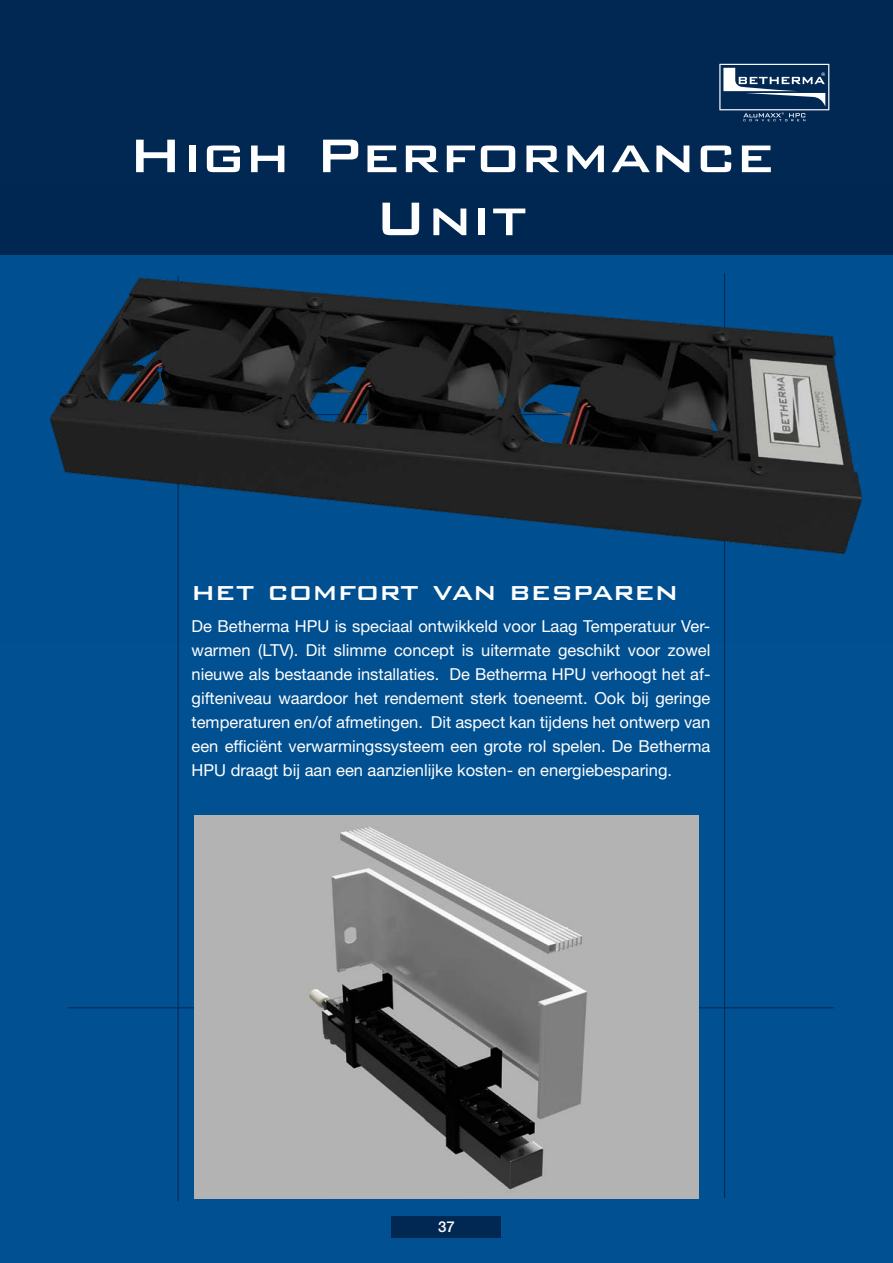
<style>
.page{position:relative;width:893px;height:1263px;background:#fff}
.page>*{position:absolute;margin:0;border:0;box-sizing:border-box;transform-origin:0 0}
.t1{font:500 63px/63px "Bank Gothic BT";color:#fff;text-align:center}
.t2{font:500 33px "Bank Gothic BT";color:#fff}
.t3{font:16.5px/24px "Helvetica Neue LT Std";color:#fff;text-align:justify}
.t4{font:500 15px "Helvetica Neue LT Std";color:#fff}
</style>
<div class="page">
<div style="left:0;top:255px;width:893px;height:1008px;background:#005092"></div>
<div style="left:0;top:0;width:893px;height:255px;background:#002852"></div>
<div style="left:392px;top:1216px;width:109px;height:21px;background:#002852"></div>
<hr style="left:178px;top:276px;width:1px;height:925px;background:#002852">
<hr style="left:724px;top:273px;width:1px;height:925px;background:#002852">
<hr style="left:68px;top:1007px;width:766px;height:1px;background:#002852">
<img style="left:49px;top:273px;width:814px;height:369px">
<svg style="left:719px;top:64px;width:110px;height:57px"></svg>
<img style="left:195px;top:816px;width:503px;height:382px">
<h1 class="t1" style="left:128px;top:123px;width:648px">High Performance<br>Unit</h1>
<h2 class="t2" style="left:192px;top:573px;width:488px">het comfort van besparen</h2>
<p class="t3" style="left:192px;top:614px;width:520px">De Betherma HPU is speciaal ontwikkeld voor Laag Temperatuur Ver&shy;warmen (LTV). Dit slimme concept is uitermate geschikt voor zowel nieuwe als bestaande installaties. De Betherma HPU verhoogt het af&shy;gifteniveau waardoor het rendement sterk toeneemt. Ook bij geringe temperaturen en/of afmetingen. Dit aspect kan tijdens het ontwerp van een efficiënt verwarmingssysteem een grote rol spelen. De Betherma HPU draagt bij aan een aanzienlijke kosten- en energiebesparing.</p>
<p class="t4" style="left:438px;top:1218px;width:18px">37</p>
</div>
